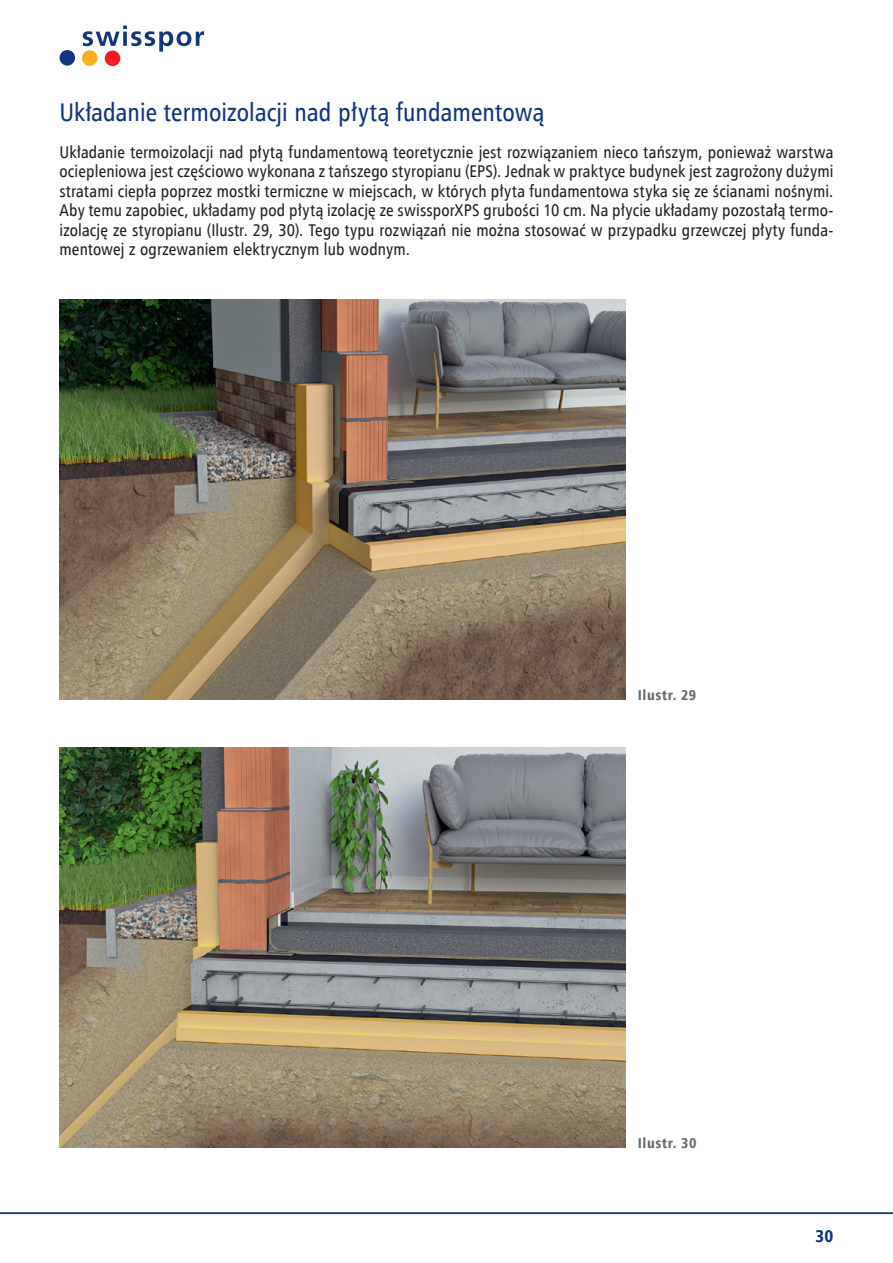
<style>
.page{position:relative;width:893px;height:1263px;background:#fff}
.page>*{position:absolute;margin:0;border:0;box-sizing:border-box;transform-origin:0 0}
.t1{font:25.5px "Humnst 777 Cn EU";letter-spacing:.005em;color:#133481}
.t2{font:16.95px/19.5px "Humnst 777 Cn EU";letter-spacing:.005em;color:#231f20;text-align:justify}
.t3{font:16.95px "Humnst 777 Blk Cn EU";color:#133481}
.t4{font:14.25px "Humnst 777 Blk Cn EU";letter-spacing:.04em;color:#6c6d70}
</style>
<div class="page">
<img style="left:60px;top:300px;width:565px;height:400px">
<img style="left:60px;top:747px;width:565px;height:400px">
<svg style="left:83px;top:26px;width:121px;height:26px"></svg>
<div style="left:60px;top:50px;width:15px;height:16px;background:#133481;border-radius:50%"></div>
<div style="left:82px;top:50px;width:16px;height:16px;background:#fbaf20;border-radius:50%"></div>
<div style="left:105px;top:51px;width:15px;height:15px;background:#ee1d23;border-radius:50%"></div>
<hr style="left:0;top:1212px;width:893px;height:2px;background:#133481">
<h1 class="t1" style="left:60px;top:96px;width:486px">Układanie termoizolacji nad płytą fundamentową</h1>
<p class="t2" style="left:60px;top:142px;width:775px">Układanie termoizolacji nad płytą fundamentową teoretycznie jest rozwiązaniem nieco tańszym, ponieważ warstwa ociepleniowa jest częściowo wykonana z tańszego styropianu (EPS). Jednak w praktyce budynek jest zagrożony dużymi stratami ciepła poprzez mostki termiczne w miejscach, w których płyta fundamentowa styka się ze ścianami nośnymi.<br>Aby temu zapobiec, układamy pod płytą izolację ze swissporXPS grubości 10 cm. Na płycie układamy pozostałą termo&shy;izolację ze styropianu (Ilustr. 29, 30). Tego typu rozwiązań nie można stosować w przypadku grzewczej płyty funda&shy;mentowej z ogrzewaniem elektrycznym lub wodnym.</p>
<p class="t4" style="left:638px;top:686px;width:60px">Ilustr. 29</p>
<p class="t4" style="left:638px;top:1133px;width:60px">Ilustr. 30</p>
<p class="t3" style="left:816px;top:1225px;width:19px">30</p>
</div>
